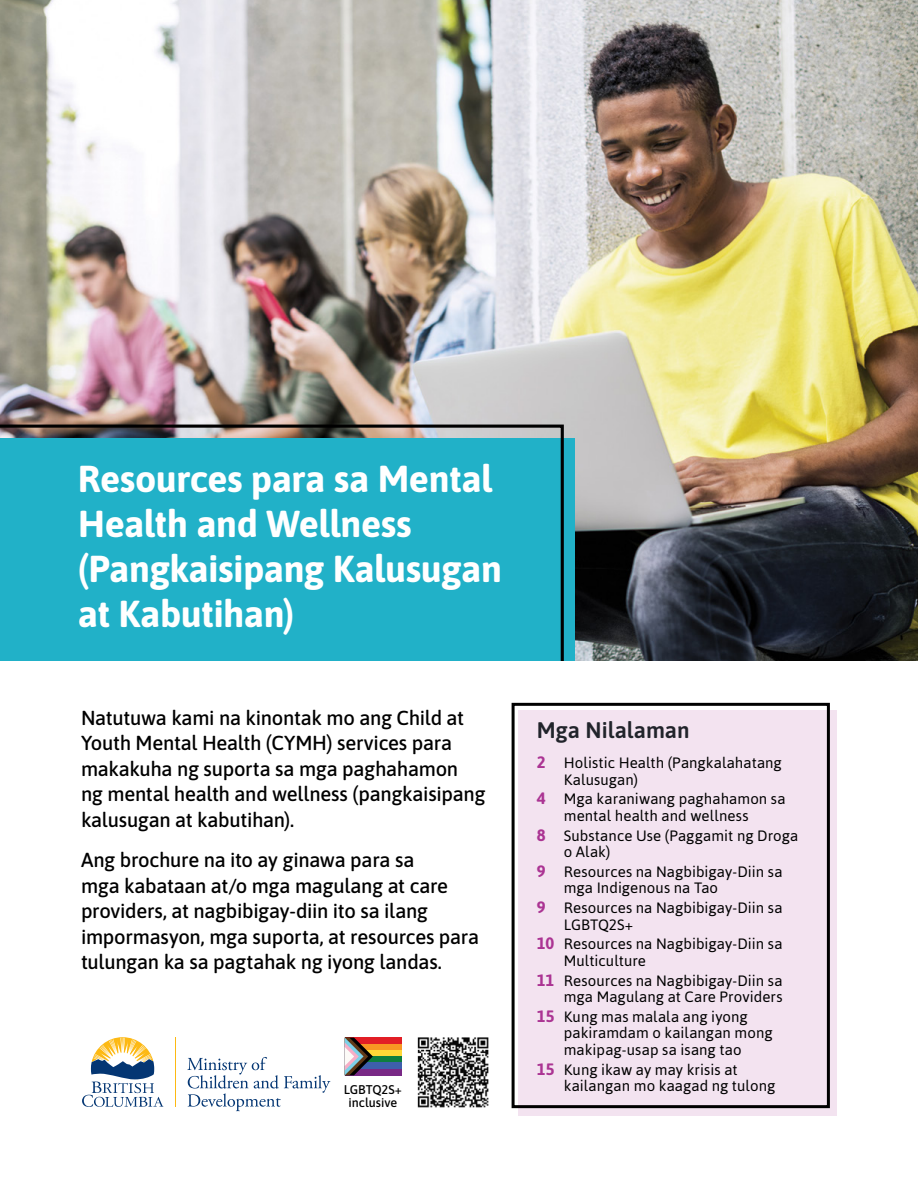
<style>
.page{position:relative;width:918px;height:1188px;background:#fff}
.page>*{position:absolute;margin:0;border:0;box-sizing:border-box;transform-origin:0 0}
.t1{font:700 37.5px/45px "Asap";letter-spacing:-.015em;color:#fff}
.t2{font:600 22.5px "Asap";letter-spacing:-.005em;color:#21242b}
.t3{font:500 20.25px/25.5px "Asap";letter-spacing:-.015em;color:#000}
.t4{font:15px/16.5px "Asap";letter-spacing:.005em;color:#000}
.t5{font:500 12.6px/13.5px "Asap";color:#000;text-align:center}
.s1{font-weight:700;font-size:16.5px;color:#ab3493}
</style>
<div class="page">
<img style="left:0;top:0;width:918px;height:661px">
<div style="left:0;top:423px;width:565px;height:238px;background:#21b1c8"></div>
<svg style="left:187px;top:1057px;width:143px;height:54px"></svg>
<svg style="left:82px;top:1037px;width:81px;height:70px"></svg>
<hr style="left:175px;top:1037px;width:1px;height:70px;background:#fdb913">
<img style="left:417px;top:1037px;width:72px;height:71px">
<div style="left:345px;top:1038px;width:57px;height:6px;background:#e21e26"></div>
<div style="left:345px;top:1044px;width:57px;height:6px;background:#f89723"></div>
<div style="left:345px;top:1050px;width:57px;height:6px;background:#ffd837"></div>
<div style="left:345px;top:1056px;width:57px;height:7px;background:#0e7e3f"></div>
<div style="left:345px;top:1063px;width:57px;height:6px;background:#3e5fac"></div>
<div style="left:345px;top:1069px;width:57px;height:6px;background:#792986"></div>
<svg style="left:345px;top:1038px;width:28px;height:37px"></svg>
<div style="left:519px;top:711px;width:318px;height:405px;background:#f3e3f0"></div>
<svg style="left:511px;top:702px;width:320px;height:408px"></svg>
<h1 class="t1" style="left:78px;top:454px;width:426px">Resources para sa Mental<br>Health and Wellness (Pangkaisipang Kalusugan at Kabutihan)</h1>
<h3 class="t3" style="left:81px;top:704px;width:406px">Natutuwa kami na kinontak mo ang Child at Youth Mental Health (CYMH) services para makakuha ng suporta sa mga paghahamon<br>ng mental health and wellness (pangkaisipang kalusugan at kabutihan).</h3>
<h3 class="t3" style="left:81px;top:846px;width:400px">Ang brochure na ito ay ginawa para sa<br>mga kabataan at/o mga magulang at care providers, at nagbibigay-diin ito sa ilang impormasyon, mga suporta, at resources para tulungan ka sa pagtahak ng iyong landas.</h3>
<p class="t5" style="left:344px;top:1082px;width:59px">LGBTQ2S+ inclusive</p>
<h2 class="t2" style="left:537px;top:715px;width:154px">Mga Nilalaman</h2>
<p class="t4" style="left:564px;top:754px;width:220px;text-indent:-27px"><span class="s1">2</span> Holistic Health (Pangkalahatang<br>Kalusugan)</p>
<p class="t4" style="left:564px;top:791px;width:223px;text-indent:-27px"><span class="s1">4</span> Mga karaniwang paghahamon sa mental health and wellness</p>
<p class="t4" style="left:564px;top:827px;width:236px;text-indent:-27px"><span class="s1">8</span> Substance Use (Paggamit ng Droga o Alak)</p>
<p class="t4" style="left:564px;top:863px;width:220px;text-indent:-27px"><span class="s1">9</span> Resources na Nagbibigay-Diin sa mga Indigenous na Tao</p>
<p class="t4" style="left:564px;top:899px;width:220px;text-indent:-27px"><span class="s1">9</span> Resources na Nagbibigay-Diin sa<br>LGBTQ2S+</p>
<p class="t4" style="left:564px;top:936px;width:220px;text-indent:-27px"><span class="s1">10</span> Resources na Nagbibigay-Diin sa<br>Multiculture</p>
<p class="t4" style="left:537px;top:972px;width:247px;text-align:right"><span class="s1">11</span> Resources na Nagbibigay-Diin sa mga Magulang at Care Providers</p>
<p class="t4" style="left:564px;top:1008px;width:210px;text-indent:-27px"><span class="s1">15</span> Kung mas malala ang iyong pakiramdam o kailangan mong makipag-usap sa isang tao</p>
<p class="t4" style="left:564px;top:1061px;width:213px;text-indent:-27px"><span class="s1">15</span> Kung ikaw ay may krisis at kailangan mo kaagad ng tulong</p>
</div>
